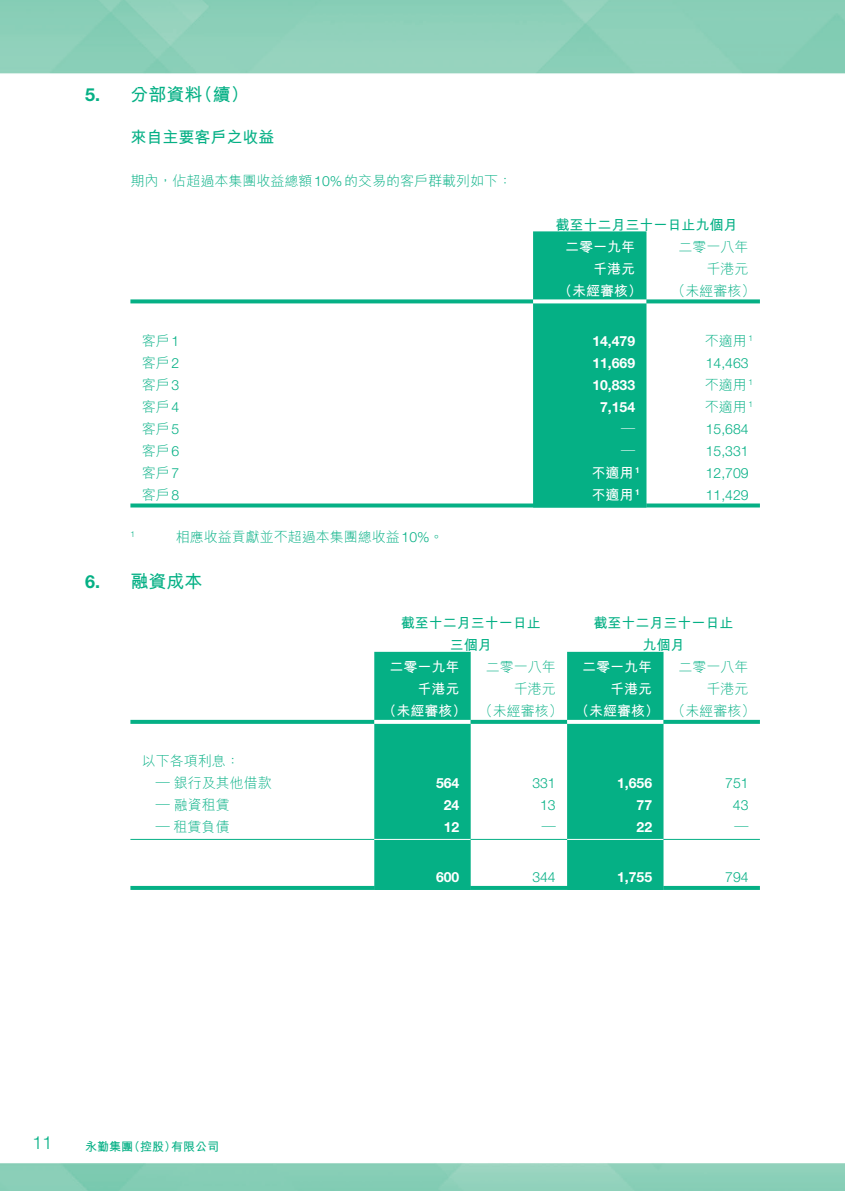
<style>
.page{position:relative;width:845px;height:1191px;background:#fff}
.page>*{position:absolute;margin:0;border:0;box-sizing:border-box;transform-origin:0 0}
.t1{font:700 18px "M Hei HK";color:#05b085}
.t2{font:300 18px "Helvetica Neue LT Std";color:#05b085}
.t3{font:700 16px "M Hei HK";color:#05b085}
.t4{font:300 14px/22px "M Hei HK";color:#05b085}
.t5{font:700 14px "Helvetica Neue LT Std";color:#fff}
.t6{font:300 14px "Helvetica Neue LT Std";color:#05b085}
.t7{font:700 14px "M Hei HK";color:#fff}
.t8{font:700 14px/22px "M Hei HK";color:#05b085;text-align:center}
.t9{font:700 12px "M Hei HK";color:#05b085}
.t10{font:300 8.2px "Helvetica Neue LT Std";color:#05b085}
.s1{font-family:"Helvetica Neue LT Std"}
.s2{font-weight:700;color:#fff}
</style>
<div class="page">
<img style="left:0;top:0;width:845px;height:1191px">
<div style="left:533px;top:231px;width:113px;height:272px;background:#05b085"></div>
<svg style="left:130px;top:299px;width:403px;height:4px;background:#1fb892"></svg>
<svg style="left:533px;top:299px;width:113px;height:4px"></svg>
<svg style="left:646px;top:299px;width:114px;height:4px"></svg>
<svg style="left:130px;top:503px;width:403px;height:4px;background:#24b994"></svg>
<hr style="left:533px;top:503px;width:113px;height:4px;background:#05b085">
<svg style="left:646px;top:503px;width:114px;height:4px"></svg>
<svg style="left:374px;top:652px;width:289px;height:234px;fill:#05b085"></svg>
<svg style="left:130px;top:720px;width:244px;height:4px"></svg>
<svg style="left:374px;top:720px;width:97px;height:4px"></svg>
<svg style="left:471px;top:720px;width:96px;height:4px"></svg>
<svg style="left:567px;top:720px;width:96px;height:4px"></svg>
<svg style="left:663px;top:720px;width:97px;height:4px"></svg>
<hr style="left:130px;top:839px;width:244px;height:1px;background:#05b085">
<hr style="left:374px;top:839px;width:97px;height:1px;background:#fff">
<hr style="left:471px;top:839px;width:96px;height:1px;background:#05b085">
<hr style="left:567px;top:839px;width:96px;height:1px;background:#fff">
<hr style="left:663px;top:839px;width:97px;height:1px;background:#05b085">
<svg style="left:130px;top:886px;width:244px;height:4px"></svg>
<hr style="left:374px;top:886px;width:97px;height:4px;background:#05b085">
<svg style="left:471px;top:886px;width:96px;height:4px"></svg>
<hr style="left:567px;top:886px;width:96px;height:4px;background:#05b085">
<svg style="left:663px;top:886px;width:97px;height:4px"></svg>
<p class="t1" style="left:85px;top:81px;width:165px"><span class="s1">5.</span> 分部資料（續）</p>
<p class="t3" style="left:130px;top:126px;width:145px">來自主要客戶之收益</p>
<p class="t4" style="left:130px;top:169px;width:383px">期內，佔超過本集團收益總額<span class="s1">10%</span>的交易的客戶群載列如下：</p>
<p class="t8" style="left:555px;top:212px;width:183px">截至十二月三十一日止九個月</p>
<p class="t7" style="left:565px;top:236px;width:71px">二零一九年</p>
<p class="t4" style="left:678px;top:235px;width:71px">二零一八年</p>
<p class="t7" style="left:593px;top:258px;width:43px">千港元</p>
<p class="t4" style="left:706px;top:257px;width:43px">千港元</p>
<p class="t7" style="left:558px;top:280px;width:85px">（未經審核）</p>
<p class="t4" style="left:671px;top:279px;width:85px">（未經審核）</p>
<p class="t4" style="left:142px;top:329px;width:39px">客戶<span class="s1">1</span></p>
<p class="t5" style="left:592px;top:332px;width:44px">14,479</p>
<p class="t4" style="left:705px;top:329px;width:50px">不適用 <sup>1</sup></p>
<p class="t4" style="left:142px;top:351px;width:39px">客戶<span class="s1">2</span></p>
<p class="t5" style="left:592px;top:354px;width:44px">11,669</p>
<p class="t6" style="left:706px;top:354px;width:44px">14,463</p>
<p class="t4" style="left:142px;top:373px;width:39px">客戶<span class="s1">3</span></p>
<p class="t5" style="left:592px;top:376px;width:44px">10,833</p>
<p class="t4" style="left:705px;top:373px;width:50px">不適用 <sup>1</sup></p>
<p class="t4" style="left:142px;top:395px;width:39px">客戶<span class="s1">4</span></p>
<p class="t5" style="left:600px;top:398px;width:37px">7,154</p>
<p class="t4" style="left:705px;top:395px;width:50px">不適用 <sup>1</sup></p>
<p class="t4" style="left:142px;top:417px;width:39px">客戶<span class="s1">5</span></p>
<p class="t7" style="left:621px;top:418px;width:15px">—</p>
<p class="t6" style="left:706px;top:420px;width:44px">15,684</p>
<p class="t4" style="left:142px;top:439px;width:39px">客戶<span class="s1">6</span></p>
<p class="t7" style="left:621px;top:440px;width:15px">—</p>
<p class="t6" style="left:706px;top:442px;width:44px">15,331</p>
<p class="t4" style="left:142px;top:461px;width:39px">客戶<span class="s1">7</span></p>
<p class="t7" style="left:591px;top:462px;width:50px">不適用 <sup>1</sup></p>
<p class="t6" style="left:706px;top:464px;width:44px">12,709</p>
<p class="t4" style="left:142px;top:483px;width:39px">客戶<span class="s1">8</span></p>
<p class="t7" style="left:591px;top:484px;width:50px">不適用 <sup>1</sup></p>
<p class="t6" style="left:706px;top:486px;width:44px">11,429</p>
<p class="t10" style="left:130px;top:529px;width:6px">1</p>
<p class="t4" style="left:176px;top:525px;width:269px">相應收益貢獻並不超過本集團總收益<span class="s1">10%</span>。</p>
<p class="t1" style="left:85px;top:568px;width:119px"><span class="s1">6.</span> 融資成本</p>
<p class="t8" style="left:401px;top:611px;width:141px">截至十二月三十一日止三個月</p>
<p class="t8" style="left:593px;top:611px;width:141px">截至十二月三十一日止九個月</p>
<p class="t7" style="left:389px;top:656px;width:71px">二零一九年</p>
<p class="t4" style="left:486px;top:655px;width:71px">二零一八年</p>
<p class="t7" style="left:582px;top:656px;width:71px">二零一九年</p>
<p class="t4" style="left:678px;top:655px;width:71px">二零一八年</p>
<p class="t7" style="left:417px;top:678px;width:43px">千港元</p>
<p class="t4" style="left:514px;top:677px;width:43px">千港元</p>
<p class="t7" style="left:610px;top:678px;width:43px">千港元</p>
<p class="t4" style="left:382px;top:677px;width:375px;text-indent:324px">千港元<span class="s2">（未經審核）</span> （未經審核） <span class="s2">（未經審核）</span> （未經審核）</p>
<p class="t4" style="left:142px;top:749px;width:99px">以下各項利息：</p>
<p class="t4" style="left:156px;top:771px;width:117px">— 銀行及其他借款</p>
<p class="t5" style="left:436px;top:774px;width:25px">564</p>
<p class="t6" style="left:532px;top:774px;width:25px">331</p>
<p class="t5" style="left:617px;top:774px;width:37px">1,656</p>
<p class="t6" style="left:725px;top:774px;width:25px">751</p>
<p class="t4" style="left:156px;top:793px;width:75px">— 融資租賃</p>
<p class="t5" style="left:444px;top:796px;width:17px">24</p>
<p class="t6" style="left:540px;top:796px;width:17px">13</p>
<p class="t5" style="left:636px;top:796px;width:17px">77</p>
<p class="t6" style="left:733px;top:796px;width:17px">43</p>
<p class="t4" style="left:156px;top:815px;width:75px">— 租賃負債</p>
<p class="t5" style="left:444px;top:818px;width:17px">12</p>
<p class="t4" style="left:542px;top:815px;width:15px">—</p>
<p class="t5" style="left:636px;top:818px;width:17px">22</p>
<p class="t4" style="left:734px;top:815px;width:15px">—</p>
<p class="t5" style="left:436px;top:868px;width:25px">600</p>
<p class="t6" style="left:532px;top:868px;width:25px">344</p>
<p class="t5" style="left:617px;top:868px;width:37px">1,755</p>
<p class="t6" style="left:725px;top:868px;width:25px">794</p>
<p class="t2" style="left:33px;top:1131px;width:22px">11</p>
<p class="t9" style="left:85px;top:1137px;width:135px">永勤集團（控股）有限公司</p>
</div>
